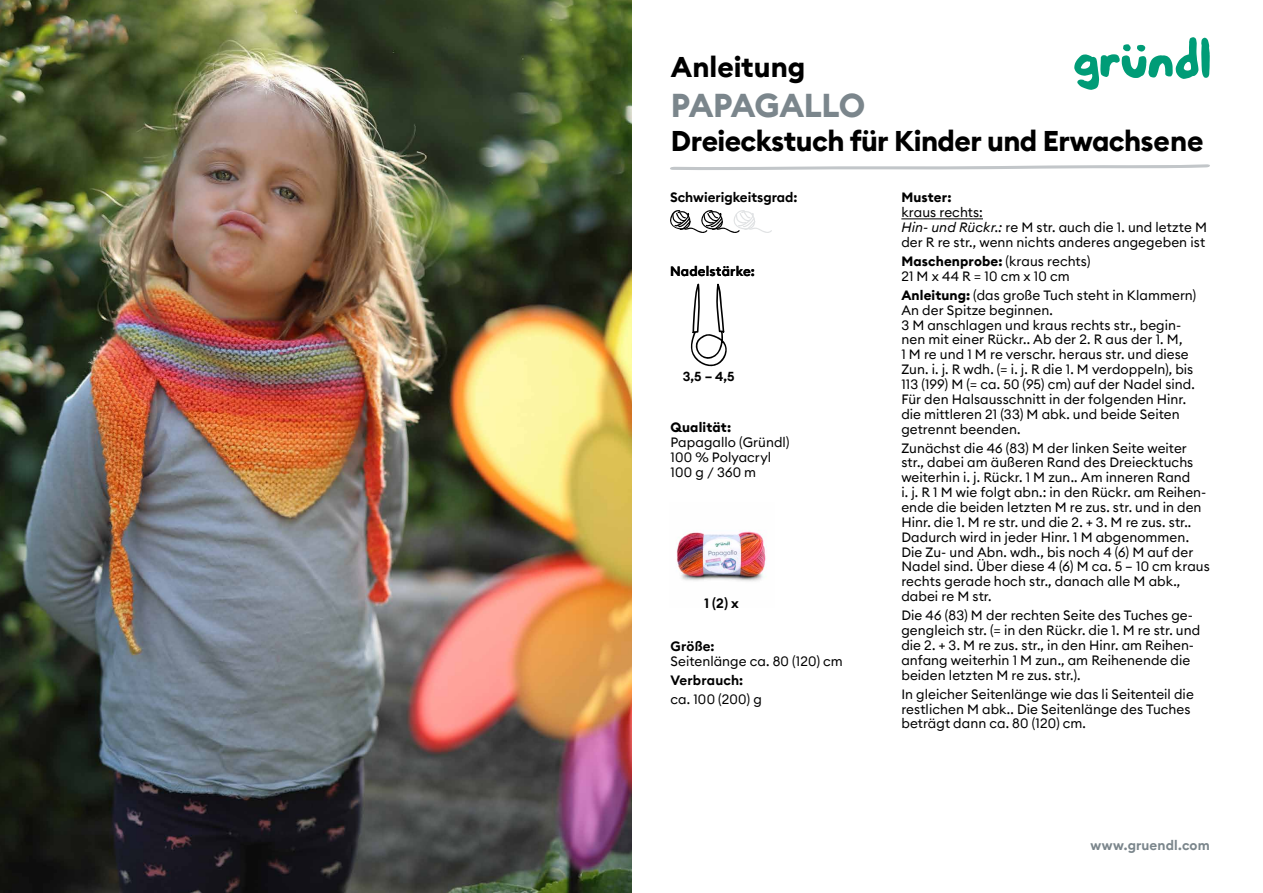
<style>
.page{position:relative;width:1263px;height:893px;background:#fff}
.page>*{position:absolute;margin:0;border:0;box-sizing:border-box;transform-origin:0 0}
.t1{font:700 33px "Euclid Circular B";letter-spacing:-.02em;color:#7b868c}
.t2{font:700 28.5px "Euclid Circular B";letter-spacing:-.02em;color:#000}
.t3{font:700 28.5px "Euclid Circular B";color:#000}
.t4{font:13.5px/14.9px "Euclid Circular B";letter-spacing:.005em;color:#000}
.t5{font:600 13.5px "Euclid Circular B";color:#000}
.t6{font:700 13.5px "Euclid Circular B";letter-spacing:.01em;color:#000}
.t7{font:600 13.5px "Euclid Circular B";letter-spacing:.01em;color:#7b868c}
.t8{font:600 13.05px "Euclid Circular B";color:#000}
.s1{font-style:italic}
.s2{font-weight:700}
</style>
<div class="page">
<svg style="left:1074px;top:37px;width:136px;height:53px"></svg>
<hr style="left:901px;top:218px;width:82px;height:1px;background:#000">
<svg style="left:670px;top:210px;width:102px;height:23px"></svg>
<svg style="left:670px;top:164px;width:540px;height:6px"></svg>
<svg style="left:690px;top:283px;width:37px;height:84px"></svg>
<img style="left:0;top:0;width:631px;height:893px">
<img style="left:676px;top:530px;width:91px;height:51px">
<h2 class="t3" style="left:671px;top:48px;width:136px">Anleitung</h2>
<h1 class="t1" style="left:671px;top:84px;width:196px">PAPAGALLO</h1>
<h2 class="t2" style="left:671px;top:122px;width:534px">Dreieckstuch für Kinder und Erwachsene</h2>
<p class="t5" style="left:670px;top:189px;width:129px">Schwierigkeitsgrad:</p>
<p class="t5" style="left:670px;top:262px;width:86px">Nadelstärke:</p>
<p class="t8" style="left:683px;top:368px;width:53px">3,5 – 4,5</p>
<p class="t6" style="left:670px;top:419px;width:62px">Qualität:</p>
<p class="t4" style="left:670px;top:435px;width:120px">Papagallo (Gründl)<br>100 % Polyacryl<br>100 g / 360 m</p>
<p class="t5" style="left:704px;top:595px;width:36px">1 (2) x</p>
<p class="t5" style="left:670px;top:637px;width:46px">Größe:</p>
<p class="t4" style="left:670px;top:653px;width:174px">Seitenlänge ca. 80 (120) cm</p>
<p class="t5" style="left:670px;top:671px;width:74px">Verbrauch:</p>
<p class="t4" style="left:670px;top:692px;width:93px">ca. 100 (200) g</p>
<p class="t6" style="left:901px;top:189px;width:52px">Muster:</p>
<p class="t4" style="left:901px;top:205px;width:307px">kraus rechts:<br><span class="s1">Hin- und Rückr.:</span> re M str. auch die 1. und letzte M der R re str., wenn nichts anderes angegeben ist</p>
<p class="t4" style="left:901px;top:254px;width:190px"><span class="s2">Maschenprobe:</span> (kraus rechts)<br>21 M x 44 R = 10 cm x 10 cm</p>
<p class="t4" style="left:901px;top:287px;width:296px"><span class="s2">Anleitung:</span> (das große Tuch steht in Klammern)<br>An der Spitze beginnen.<br>3 M anschlagen und kraus rechts str., begin&shy;nen mit einer Rückr.. Ab der 2. R aus der 1. M,<br>1 M re und 1 M re verschr. heraus str. und diese Zun. i. j. R wdh. (= i. j. R die 1. M verdoppeln), bis 113 (199) M (= ca. 50 (95) cm) auf der Nadel sind.<br>Für den Halsausschnitt in der folgenden Hinr. die mittleren 21 (33) M abk. und beide Seiten getrennt beenden.</p>
<p class="t4" style="left:901px;top:440px;width:310px">Zunächst die 46 (83) M der linken Seite weiter str., dabei am äußeren Rand des Dreiecktuchs weiterhin i. j. Rückr. 1 M zun.. Am inneren Rand<br>i. j. R 1 M wie folgt abn.: in den Rückr. am Reihen&shy;ende die beiden letzten M re zus. str. und in den Hinr. die 1. M re str. und die 2. + 3. M re zus. str..<br>Dadurch wird in jeder Hinr. 1 M abgenommen.<br>Die Zu- und Abn. wdh., bis noch 4 (6) M auf der Nadel sind. Über diese 4 (6) M ca. 5 – 10 cm kraus rechts gerade hoch str., danach alle M abk., dabei re M str.</p>
<p class="t4" style="left:901px;top:608px;width:300px">Die 46 (83) M der rechten Seite des Tuches ge&shy;gengleich str. (= in den Rückr. die 1. M re str. und die 2. + 3. M re zus. str., in den Hinr. am Reihen&shy;anfang weiterhin 1 M zun., am Reihenende die beiden letzten M re zus. str.).</p>
<p class="t4" style="left:901px;top:686px;width:294px">In gleicher Seitenlänge wie das li Seitenteil die restlichen M abk.. Die Seitenlänge des Tuches beträgt dann ca. 80 (120) cm.</p>
<p class="t7" style="left:1091px;top:836px;width:121px">www.gruendl.com</p>
</div>
